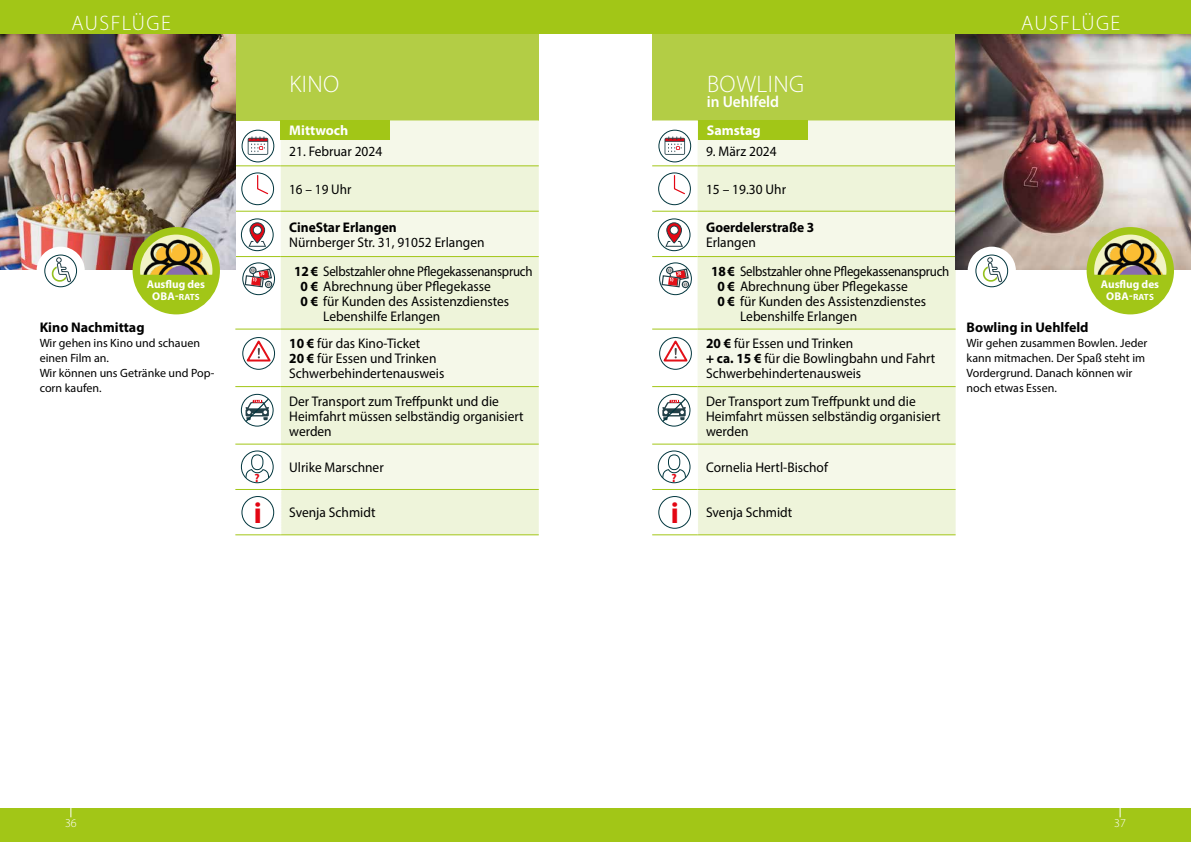
<style>
.page{position:relative;width:1191px;height:842px;background:#fff}
.page>*{position:absolute;margin:0;border:0;box-sizing:border-box;transform-origin:0 0}
.t1{font:300 24px "Myriad Pro";letter-spacing:.02em;color:#fff}
.t2{font:300 21px "Myriad Pro";letter-spacing:.07em;color:#fff}
.t3{font:600 16px "Myriad Pro";color:#fff;scale:.96 1}
.t4{font:14px/15px "Myriad Pro";color:#000;scale:.96 1}
.t5{font:14px/28.9px "Myriad Pro";letter-spacing:-.02em;color:#000;scale:.96 1}
.t6{font:700 14px "Myriad Pro";color:#000;scale:.96 1}
.t7{font:700 14px "Myriad Pro";color:#000}
.t8{font:700 14px "Myriad Pro";color:#fff}
.t9{font:14px "Myriad Pro";color:#000;scale:.94 1}
.t10{font:12px/15px "Myriad Pro";color:#000}
.t11{font:300 12px "Myriad Pro";color:#fff}
.t12{font:700 11.9px "Myriad Pro";color:#e30613}
.t13{font:700 11.3px/11.8px "Myriad Pro";color:#fff;text-align:center}
.s1{font-size:9px}
.s2{font-weight:700}
.s3{font-weight:700;font-size:29.5px;color:#e30613}
</style>
<div class="page">
<div style="left:0;top:808px;width:595px;height:34px;background:#a2c617"></div>
<div style="left:595px;top:808px;width:596px;height:34px;background:#a2c617"></div>
<div style="left:595px;top:0;width:596px;height:34px;background:#a2c617"></div>
<div style="left:0;top:0;width:595px;height:34px;background:#a2c617"></div>
<div style="left:0;top:34px;width:539px;height:86px;background:#b3cd45"></div>
<div style="left:652px;top:34px;width:539px;height:86px;background:#b3cd45"></div>
<div style="left:281px;top:120px;width:258px;height:46px;background:#f5f8e9"></div>
<svg style="left:281px;top:167px;width:258px;height:368px;background:#f0f5de"></svg>
<hr style="left:235px;top:166px;width:46px;height:1px;background:#a2c617">
<hr style="left:281px;top:166px;width:258px;height:1px;background:#a2c617">
<hr style="left:235px;top:211px;width:46px;height:1px;background:#a2c617">
<hr style="left:281px;top:211px;width:258px;height:1px;background:#a2c617">
<hr style="left:235px;top:256px;width:46px;height:1px;background:#a2c617">
<hr style="left:281px;top:256px;width:258px;height:1px;background:#a2c617">
<hr style="left:281px;top:444px;width:258px;height:1px;background:#a2c617">
<hr style="left:281px;top:489px;width:258px;height:1px;background:#a2c617">
<hr style="left:235px;top:535px;width:46px;height:1px;background:#a2c617">
<hr style="left:281px;top:535px;width:258px;height:1px;background:#a2c617">
<hr style="left:281px;top:329px;width:258px;height:1px;background:#a2c617">
<hr style="left:281px;top:386px;width:258px;height:1px;background:#a2c617">
<svg style="left:241px;top:129px;width:34px;height:34px"></svg>
<svg style="left:241px;top:172px;width:33px;height:33px"></svg>
<div style="left:241px;top:219px;width:32px;height:32px;border:1px solid #01363e;border-radius:50%"></div>
<svg style="left:248px;top:222px;width:18px;height:25px"></svg>
<svg style="left:242px;top:262px;width:33px;height:33px"></svg>
<svg style="left:235px;top:329px;width:47px;height:206px"></svg>
<div style="left:241px;top:496px;width:33px;height:33px;border:1px solid #01363e;border-radius:50%"></div>
<img style="left:0;top:34px;width:235px;height:235px">
<div style="left:698px;top:120px;width:257px;height:46px;background:#f5f8e9"></div>
<svg style="left:698px;top:167px;width:257px;height:368px;background:#f0f5de"></svg>
<hr style="left:697px;top:444px;width:258px;height:1px;background:#a2c617">
<hr style="left:697px;top:489px;width:258px;height:1px;background:#a2c617">
<hr style="left:652px;top:535px;width:45px;height:1px;background:#a2c617">
<hr style="left:697px;top:535px;width:258px;height:1px;background:#a2c617">
<hr style="left:697px;top:166px;width:258px;height:1px;background:#a2c617">
<hr style="left:697px;top:211px;width:258px;height:1px;background:#a2c617">
<hr style="left:697px;top:256px;width:258px;height:1px;background:#a2c617">
<hr style="left:697px;top:329px;width:258px;height:1px;background:#a2c617">
<hr style="left:697px;top:386px;width:258px;height:1px;background:#a2c617">
<svg style="left:652px;top:120px;width:46px;height:415px"></svg>
<div style="left:658px;top:496px;width:33px;height:33px;border:1px solid #01363e;border-radius:50%"></div>
<img style="left:955px;top:34px;width:236px;height:235px">
<div style="left:698px;top:120px;width:109px;height:20px;background:#a2c617"></div>
<div style="left:281px;top:120px;width:109px;height:20px;background:#a2c617"></div>
<img style="left:1097px;top:231px;width:66px;height:44px">
<div style="left:1086px;top:227px;width:88px;height:87px;border:8px solid #a2c617;border-radius:50%"></div>
<svg style="left:1090px;top:275px;width:80px;height:36px;background:#aecd36"></svg>
<img style="left:143px;top:231px;width:66px;height:44px">
<div style="left:133px;top:227px;width:87px;height:87px;border:8px solid #a2c617;border-radius:50%"></div>
<svg style="left:136px;top:275px;width:80px;height:36px;background:#aecd36"></svg>
<div style="left:967px;top:247px;width:49px;height:48px;background:#fff;border-radius:50%"></div>
<div style="left:975px;top:255px;width:33px;height:32px;border:1px solid #01363e;border-radius:50%"></div>
<svg style="left:983px;top:257px;width:19px;height:26px"></svg>
<div style="left:37px;top:247px;width:48px;height:48px;background:#fff;border-radius:50%"></div>
<div style="left:44px;top:255px;width:33px;height:32px;border:1px solid #01363e;border-radius:50%"></div>
<svg style="left:52px;top:257px;width:19px;height:26px"></svg>
<h2 class="t2" style="left:72px;top:10px;width:101px">AUSFLÜGE</h2>
<h2 class="t2" style="left:1021px;top:10px;width:101px">AUSFLÜGE</h2>
<h1 class="t1" style="left:289px;top:69px;width:51px">KINO</h1>
<h1 class="t1" style="left:707px;top:69px;width:99px">BOWLING</h1>
<p class="t3" style="left:707px;top:91px;width:77px">in Uehlfeld</p>
<p class="t13" style="left:147px;top:278px;width:60px">Ausflug des<br>OBA-<span class="s1">RATS</span></p>
<p class="t7" style="left:40px;top:318px;width:106px">Kino Nachmittag</p>
<p class="t10" style="left:40px;top:335px;width:176px">Wir gehen ins Kino und schauen einen Film an.<br>Wir können uns Getränke und Pop&shy;corn kaufen.</p>
<p class="t8" style="left:289px;top:121px;width:61px">Mittwoch</p>
<p class="t8" style="left:707px;top:121px;width:55px">Samstag</p>
<p class="t4" style="left:289px;top:143px;width:98px">21. Februar 2024</p>
<p class="t9" style="left:289px;top:180px;width:68px">16 – 19 Uhr</p>
<p class="t6" style="left:289px;top:218px;width:113px">CineStar Erlangen</p>
<p class="t5" style="left:294px;top:227px;width:250px;text-indent:-5px">Nürnberger Str. 31, 91052 Erlangen<br><span class="s2">12€</span> Selbstzahler ohne Pflegekassenanspruch</p>
<p class="t4" style="left:301px;top:278px;width:200px"><span class="s2">0 €</span> Abrechnung über Pflegekasse</p>
<p class="t4" style="left:301px;top:293px;width:219px"><span class="s2">0 €</span> für Kunden des Assistenzdienstes</p>
<p class="t4" style="left:323px;top:308px;width:123px">Lebenshilfe Erlangen</p>
<p class="t4" style="left:289px;top:336px;width:163px"><span class="s2">10 €</span> für das Kino-Ticket<br><span class="s2">20 €</span> für Essen und Trinken<br>Schwerbehindertenausweis</p>
<p class="t4" style="left:289px;top:393px;width:246px">Der Transport zum Treffpunkt und die<br>Heimfahrt müssen selbständig organisiert werden</p>
<p class="t4" style="left:289px;top:460px;width:100px">Ulrike Marschner</p>
<p class="t4" style="left:254px;top:505px;width:128px"><span class="s3">i</span> Svenja Schmidt</p>
<p class="t12" style="left:255px;top:470px;width:7px">?</p>
<p class="t4" style="left:706px;top:143px;width:75px">9. März 2024</p>
<p class="t4" style="left:706px;top:181px;width:85px">15 – 19.30 Uhr</p>
<p class="t6" style="left:706px;top:218px;width:114px">Goerdelerstraße 3</p>
<p class="t5" style="left:711px;top:227px;width:250px;text-indent:-5px">Erlangen<br><span class="s2">18€</span> Selbstzahler ohne Pflegekassenanspruch</p>
<p class="t4" style="left:717px;top:278px;width:200px"><span class="s2">0 €</span> Abrechnung über Pflegekasse</p>
<p class="t4" style="left:717px;top:293px;width:219px"><span class="s2">0 €</span> für Kunden des Assistenzdienstes</p>
<p class="t4" style="left:740px;top:308px;width:123px">Lebenshilfe Erlangen</p>
<p class="t4" style="left:706px;top:336px;width:240px"><span class="s2">20 €</span> für Essen und Trinken<br><span class="s2">+ ca. 15 €</span> für die Bowlingbahn und Fahrt<br>Schwerbehindertenausweis</p>
<p class="t4" style="left:706px;top:393px;width:246px">Der Transport zum Treffpunkt und die<br>Heimfahrt müssen selbständig organisiert werden</p>
<p class="t4" style="left:706px;top:460px;width:128px">Cornelia Hertl-Bischof</p>
<p class="t4" style="left:670px;top:505px;width:128px"><span class="s3">i</span> Svenja Schmidt</p>
<p class="t12" style="left:671px;top:470px;width:7px">?</p>
<p class="t13" style="left:1100px;top:278px;width:60px">Ausflug des<br>OBA-<span class="s1">RATS</span></p>
<p class="t7" style="left:966px;top:318px;width:124px">Bowling in Uehlfeld</p>
<p class="t10" style="left:966px;top:335px;width:182px">Wir gehen zusammen Bowlen. Jeder kann mitmachen. Der Spaß steht im<br>Vordergrund. Danach können wir noch etwas Essen.</p>
<p class="t11" style="left:65px;top:816px;width:13px">36</p>
<p class="t11" style="left:1114px;top:816px;width:13px">37</p>
</div>
